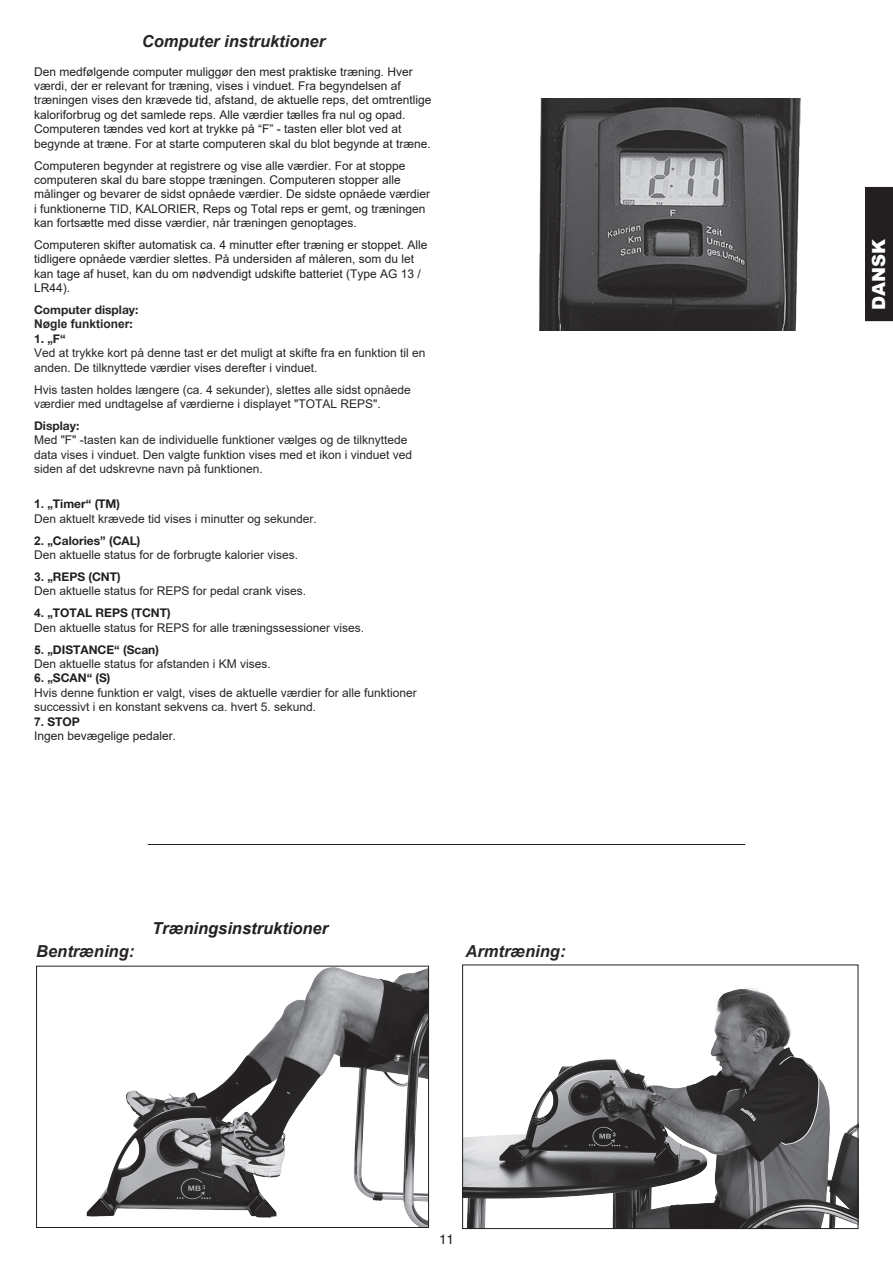
<style>
.page{position:relative;width:893px;height:1263px;background:#fff}
.page>*{position:absolute;margin:0;border:0;box-sizing:border-box;transform-origin:0 0}
.t1{font:900 18px "Arial";color:#fff}
.t2{font:italic 700 16.5px "Arial";color:#292526}
.t3{font:italic 700 16.5px "Arial";color:#231f20}
.t4{font:13.5px "Helvetica";color:#231f20}
.t5{font:12px/14.4px "Arial";color:#231f20}
.t6{font:12px/14.4px "Arial";color:#292526}
.t7{font:700 12px/14.4px "Helvetica Neue";color:#292526}
.s1{font-family:"Arial"}
.s2{font-family:"Helvetica Neue";font-weight:700}
.s3{font-weight:700;color:#231f20}
.s4{font-family:"Helvetica Neue";font-weight:700;color:#231f20}
.s5{font-weight:700}
</style>
<div class="page">
<div style="left:865px;top:187px;width:28px;height:134px;background:#231f20"></div>
<img style="left:86px;top:968px;width:341px;height:258px">
<div style="left:36px;top:966px;width:393px;height:262px;border:1px solid #231f20"></div>
<img style="left:464px;top:988px;width:392px;height:239px">
<div style="left:462px;top:964px;width:396px;height:265px;border:1px solid #231f20"></div>
<hr style="left:148px;top:844px;width:597px;height:1px;background:#231f20">
<img style="left:539px;top:98px;width:262px;height:232px">
<p class="t2" style="left:142px;top:30px;width:185px">Computer instruktioner</p>
<p class="t5" style="left:34px;top:64px;width:399px">Den medfølgende computer muliggør den mest praktiske træning. Hver værdi, der er relevant for træning, vises i vinduet. Fra begyndelsen af træningen vises den krævede tid, afstand, de aktuelle reps, det omtrentlige kaloriforbrug og det samlede reps. Alle værdier tælles fra nul og opad.<br>Computeren tændes ved kort at trykke på “F” - tasten eller blot ved at begynde at træne. For at starte computeren skal du blot begynde at træne.</p>
<p class="t5" style="left:34px;top:158px;width:398px">Computeren begynder at registrere og vise alle værdier. For at stoppe computeren skal du bare stoppe træningen. Computeren stopper alle målinger og bevarer de sidst opnåede værdier. De sidste opnåede værdier i funktionerne TID, KALORIER, Reps og Total reps er gemt, og træningen kan fortsætte med disse værdier, når træningen genoptages.</p>
<p class="t5" style="left:34px;top:237px;width:395px">Computeren skifter automatisk ca. 4 minutter efter træning er stoppet. Alle tidligere opnåede værdier slettes. På undersiden af måleren, som du let kan tage af huset, kan du om nødvendigt udskifte batteriet (Type AG 13 / LR44).</p>
<p class="t7" style="left:34px;top:302px;width:106px">Computer display:<br><span class="s1">Nøgle funktioner</span>:</p>
<p class="t6" style="left:34px;top:331px;width:393px"><span class="s2">1. „F“<br></span>Ved at trykke kort på denne tast er det muligt at skifte fra en funktion til en anden. De tilknyttede værdier vises derefter i vinduet.</p>
<p class="t6" style="left:34px;top:382px;width:378px">Hvis tasten holdes længere (ca. 4 sekunder), slettes alle sidst opnåede værdier med undtagelse af værdierne i displayet "TOTAL REPS".</p>
<p class="t6" style="left:34px;top:418px;width:380px"><span class="s2">Display:<br></span>Med "F" -tasten kan de individuelle funktioner vælges og de tilknyttede data vises i vinduet. Den valgte funktion vises med et ikon i vinduet ved siden af det udskrevne navn på funktionen.</p>
<p class="t6" style="left:34px;top:497px;width:284px"><span class="s3">1.</span> <span class="s4">„Timer“ (TM)<br></span>Den aktuelt krævede tid vises i minutter og sekunder.</p>
<p class="t6" style="left:34px;top:533px;width:266px"><span class="s3">2.</span> <span class="s4">„Calories” (CAL)<br></span>Den aktuelle status for de forbrugte kalorier vises.</p>
<p class="t6" style="left:34px;top:569px;width:274px"><span class="s3">3.</span> <span class="s4">„REPS (CNT)<br></span>Den aktuelle status for REPS for pedal crank vises.</p>
<p class="t6" style="left:34px;top:606px;width:332px"><span class="s3">4.</span> <span class="s4">„TOTAL REPS (TCNT)<br></span>Den aktuelle status for REPS for alle træningssessioner vises.</p>
<p class="t6" style="left:34px;top:642px;width:238px"><span class="s3">5.</span> <span class="s4">„DISTANCE“ (Scan)<br></span>Den aktuelle status for afstanden i KM vises.</p>
<p class="t6" style="left:34px;top:671px;width:384px"><span class="s3">6.</span> <span class="s4">„SCAN“ (S)<br></span>Hvis denne funktion er valgt, vises de aktuelle værdier for alle funktioner successivt i en konstant sekvens ca. hvert 5. sekund.</p>
<p class="t5" style="left:34px;top:714px;width:144px"><span class="s5">7.</span> <span class="s2">STOP<br></span>Ingen bevægelige pedaler.</p>
<p class="t3" style="left:152px;top:917px;width:178px">Træningsinstruktioner</p>
<p class="t2" style="left:36px;top:941px;width:100px">Bentræning:</p>
<p class="t2" style="left:466px;top:941px;width:101px">Armtræning:</p>
<p class="t4" style="left:439px;top:1231px;width:17px">11</p>
<p class="t1" style="left:866px;top:310px;width:72px;rotate:-90deg">DANSK</p>
</div>
